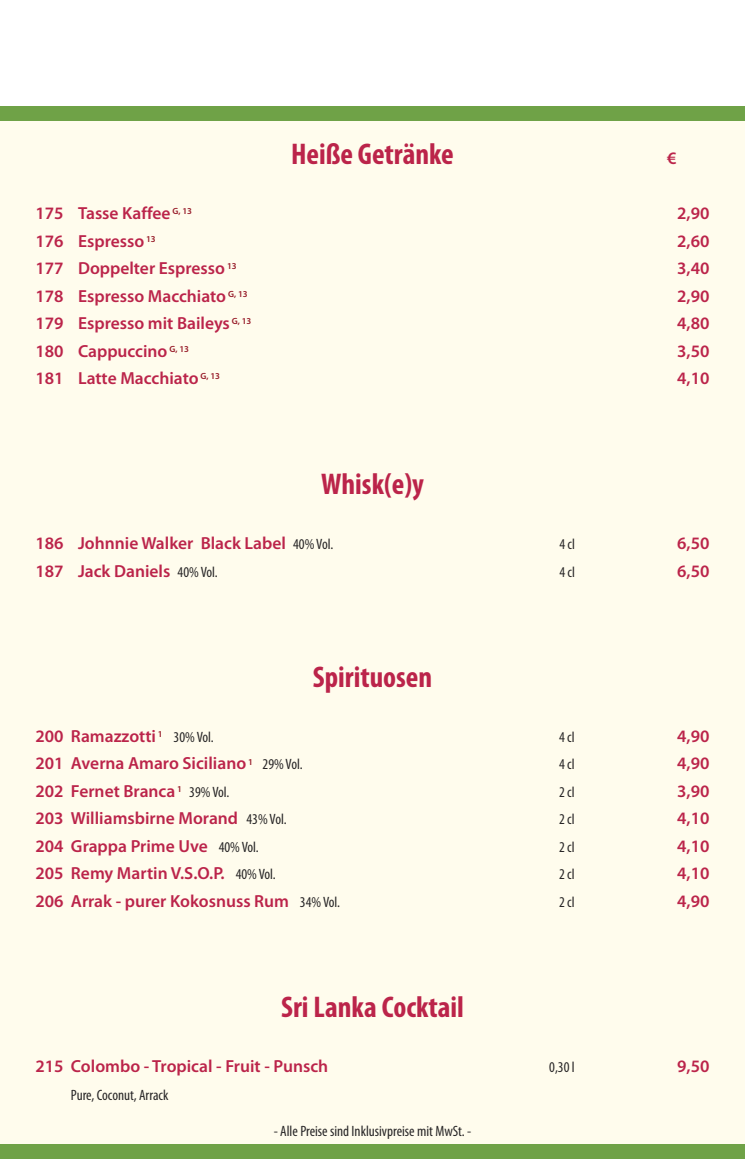
<style>
.page{position:relative;width:745px;height:1159px;background:#fff}
.page>*{position:absolute;margin:0;border:0;box-sizing:border-box;transform-origin:0 0}
.t1{font:700 condensed 30px "Myriad Pro";color:#bb244a}
.t2{font:600 17.5px "Myriad Pro";color:#bb244a}
.t3{font:condensed 15px "Myriad Pro";color:#272526}
.s1{font-weight:400;font-stretch:condensed;font-size:15px;color:#272526}
</style>
<div class="page">
<div style="left:0;top:106px;width:744px;height:1053px;background:#fffced"></div>
<div style="left:0;top:106px;width:744px;height:15px;background:#6fa247"></div>
<div style="left:0;top:1145px;width:744px;height:14px;background:#6fa247"></div>
<h1 class="t1" style="left:291px;top:144px;width:164px">Heiße Getränke</h1>
<p class="t2" style="left:666px;top:151px;width:11px">€</p>
<p class="t2" style="left:35px;top:207px;width:158px">175 Tasse Kaffee <sup>G,</sup> <sup>13</sup></p>
<p class="t2" style="left:676px;top:207px;width:34px">2,90</p>
<p class="t2" style="left:35px;top:234px;width:122px">176 Espresso <sup>13</sup></p>
<p class="t2" style="left:676px;top:234px;width:34px">2,60</p>
<p class="t2" style="left:35px;top:262px;width:202px">177 Doppelter Espresso <sup>13</sup></p>
<p class="t2" style="left:676px;top:262px;width:34px">3,40</p>
<p class="t2" style="left:35px;top:289px;width:213px">178 Espresso Macchiato <sup>G,</sup> <sup>13</sup></p>
<p class="t2" style="left:676px;top:289px;width:34px">2,90</p>
<p class="t2" style="left:35px;top:317px;width:217px">179 Espresso mit Baileys <sup>G,</sup> <sup>13</sup></p>
<p class="t2" style="left:676px;top:317px;width:34px">4,80</p>
<p class="t2" style="left:35px;top:344px;width:155px">180 Cappuccino <sup>G,</sup> <sup>13</sup></p>
<p class="t2" style="left:676px;top:344px;width:34px">3,50</p>
<p class="t2" style="left:35px;top:372px;width:186px">181 Latte Macchiato <sup>G,</sup> <sup>13</sup></p>
<p class="t2" style="left:676px;top:372px;width:34px">4,10</p>
<h1 class="t1" style="left:321px;top:474px;width:104px">Whisk(e)y</h1>
<p class="t2" style="left:35px;top:537px;width:299px">186 Johnnie Walker Black Label <span class="s1">40% Vol.</span></p>
<p class="t3" style="left:559px;top:539px;width:17px">4 cl</p>
<p class="t2" style="left:676px;top:537px;width:34px">6,50</p>
<p class="t2" style="left:35px;top:564px;width:184px">187 Jack Daniels <span class="s1">40% Vol.</span></p>
<p class="t3" style="left:559px;top:566px;width:17px">4 cl</p>
<p class="t2" style="left:676px;top:564px;width:34px">6,50</p>
<h1 class="t1" style="left:312px;top:666px;width:121px">Spirituosen</h1>
<p class="t2" style="left:35px;top:729px;width:180px">200 Ramazzotti <sup>1</sup> <span class="s1">30% Vol.</span></p>
<p class="t3" style="left:558px;top:731px;width:17px">4 cl</p>
<p class="t2" style="left:676px;top:729px;width:34px">4,90</p>
<p class="t2" style="left:35px;top:757px;width:268px">201 Averna Amaro Siciliano <sup>1</sup> <span class="s1">29% Vol.</span></p>
<p class="t3" style="left:558px;top:759px;width:17px">4 cl</p>
<p class="t2" style="left:676px;top:757px;width:34px">4,90</p>
<p class="t2" style="left:35px;top:784px;width:195px">202 Fernet Branca <sup>1</sup> <span class="s1">39% Vol.</span></p>
<p class="t3" style="left:558px;top:786px;width:17px">2 cl</p>
<p class="t2" style="left:676px;top:784px;width:34px">3,90</p>
<p class="t2" style="left:35px;top:812px;width:252px">203 Williamsbirne Morand <span class="s1">43% Vol.</span></p>
<p class="t3" style="left:558px;top:814px;width:17px">2 cl</p>
<p class="t2" style="left:676px;top:812px;width:34px">4,10</p>
<p class="t2" style="left:35px;top:839px;width:225px">204 Grappa Prime Uve <span class="s1">40% Vol.</span></p>
<p class="t3" style="left:558px;top:841px;width:17px">2 cl</p>
<p class="t2" style="left:676px;top:839px;width:34px">4,10</p>
<p class="t2" style="left:35px;top:867px;width:242px">205 Remy Martin V.S.O.P. <span class="s1">40% Vol.</span></p>
<p class="t3" style="left:558px;top:869px;width:17px">2 cl</p>
<p class="t2" style="left:676px;top:867px;width:34px">4,10</p>
<p class="t2" style="left:35px;top:894px;width:306px">206 Arrak - purer Kokosnuss Rum <span class="s1">34% Vol.</span></p>
<p class="t3" style="left:558px;top:896px;width:17px">2 cl</p>
<p class="t2" style="left:676px;top:894px;width:34px">4,90</p>
<h1 class="t1" style="left:281px;top:996px;width:184px">Sri Lanka Cocktail</h1>
<p class="t2" style="left:35px;top:1059px;width:294px">215 Colombo - Tropical - Fruit - Punsch</p>
<p class="t3" style="left:549px;top:1061px;width:27px">0,30 l</p>
<p class="t2" style="left:676px;top:1059px;width:34px">9,50</p>
<p class="t3" style="left:71px;top:1089px;width:99px">Pure, Coconut, Arrack</p>
<p class="t3" style="left:273px;top:1125px;width:199px">- Alle Preise sind Inklusivpreise mit MwSt. -</p>
</div>
